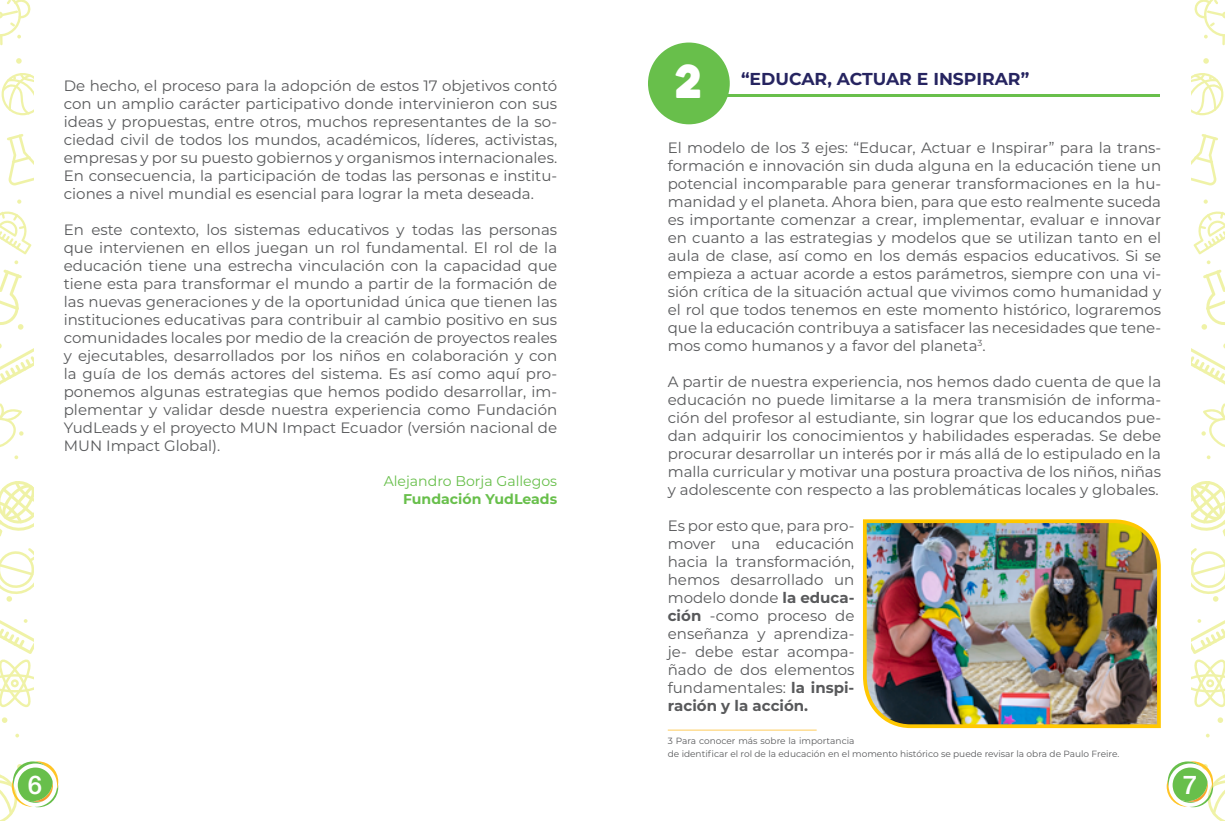
<style>
.page{position:relative;width:1225px;height:821px;background:#fff}
.page>*{position:absolute;margin:0;border:0;box-sizing:border-box;transform-origin:0 0}
.t1{font:45px "Heavitas";color:#fff}
.t2{font:500 25.8px "Helvetica Neue LT Std";color:#fff}
.t3{font:700 17.25px "Montserrat";color:#262460}
.t4{font:15px/18px "Montserrat";color:#58595b;text-align:justify}
.t5{font:14.1px "Montserrat";color:#68bf4b}
.t6{font:700 14.1px "Montserrat";color:#68bf4b}
.t7{font:9px/13.5px "Montserrat";color:#58595b}
.s1{font-weight:700}
</style>
<div class="page">
<svg style="left:2px;top:717px;width:5px;height:6px"></svg>
<svg style="left:16px;top:58px;width:6px;height:6px"></svg>
<svg style="left:15px;top:733px;width:4px;height:4px"></svg>
<svg style="left:14px;top:455px;width:4px;height:4px"></svg>
<svg style="left:0;top:199px;width:32px;height:55px"></svg>
<svg style="left:0;top:481px;width:33px;height:55px"></svg>
<svg style="left:0;top:548px;width:33px;height:159px"></svg>
<svg style="left:2px;top:73px;width:31px;height:42px"></svg>
<svg style="left:0;top:0;width:31px;height:45px"></svg>
<svg style="left:0;top:260px;width:23px;height:70px"></svg>
<svg style="left:7px;top:134px;width:26px;height:52px"></svg>
<svg style="left:0;top:343px;width:33px;height:104px"></svg>
<svg style="left:0;top:761px;width:58px;height:60px"></svg>
<svg style="left:1217px;top:717px;width:6px;height:6px"></svg>
<svg style="left:1203px;top:58px;width:5px;height:6px"></svg>
<svg style="left:1206px;top:455px;width:4px;height:4px"></svg>
<svg style="left:1193px;top:199px;width:32px;height:55px"></svg>
<svg style="left:1191px;top:481px;width:34px;height:55px"></svg>
<svg style="left:1191px;top:548px;width:34px;height:159px"></svg>
<svg style="left:1191px;top:73px;width:32px;height:42px"></svg>
<svg style="left:1194px;top:0;width:31px;height:45px"></svg>
<svg style="left:1201px;top:260px;width:24px;height:70px"></svg>
<svg style="left:1191px;top:134px;width:27px;height:52px"></svg>
<svg style="left:1191px;top:343px;width:34px;height:104px"></svg>
<svg style="left:1166px;top:761px;width:59px;height:60px"></svg>
<div style="left:648px;top:43px;width:82px;height:81px;background:#68bf4b;border-radius:50%"></div>
<hr style="left:714px;top:94px;width:445px;height:3px;background:#68bf4b">
<hr style="left:668px;top:729px;width:148px;height:2px;background:#fedd93">
<img style="left:863px;top:519px;width:298px;height:210px">
<p class="t4" style="left:64px;top:76px;width:495px">De hecho, el proceso para la adopción de estos 17 objetivos contó con un amplio carácter participativo donde intervinieron con sus ideas y propuestas, entre otros, muchos representantes de la so&shy;ciedad civil de todos los mundos, académicos, líderes, activistas, empresas y por su puesto gobiernos y organismos internacionales.<br>En consecuencia, la participación de todas las personas e institu&shy;ciones a nivel mundial es esencial para lograr la meta deseada.</p>
<p class="t4" style="left:64px;top:220px;width:495px">En este contexto, los sistemas educativos y todas las personas que intervienen en ellos juegan un rol fundamental. El rol de la educación tiene una estrecha vinculación con la capacidad que tiene esta para transformar el mundo a partir de la formación de las nuevas generaciones y de la oportunidad única que tienen las instituciones educativas para contribuir al cambio positivo en sus comunidades locales por medio de la creación de proyectos reales y ejecutables, desarrollados por los niños en colaboración y con la guía de los demás actores del sistema. Es así como aquí pro&shy;ponemos algunas estrategias que hemos podido desarrollar, im&shy;plementar y validar desde nuestra experiencia como Fundación YudLeads y el proyecto MUN Impact Ecuador (versión nacional de MUN Impact Global).</p>
<p class="t5" style="left:384px;top:471px;width:175px">Alejandro Borja Gallegos</p>
<p class="t6" style="left:403px;top:489px;width:156px">Fundación YudLeads</p>
<h1 class="t1" style="left:674px;top:54px;width:30px">2</h1>
<p class="t3" style="left:741px;top:66px;width:290px">“EDUCAR, ACTUAR E INSPIRAR”</p>
<p class="t4" style="left:668px;top:138px;width:495px">El modelo de los 3 ejes: “Educar, Actuar e Inspirar” para la trans&shy;formación e innovación sin duda alguna en la educación tiene un potencial incomparable para generar transformaciones en la hu&shy;manidad y el planeta. Ahora bien, para que esto realmente suceda es importante comenzar a crear, implementar, evaluar e innovar en cuanto a las estrategias y modelos que se utilizan tanto en el aula de clase, así como en los demás espacios educativos. Si se empieza a actuar acorde a estos parámetros, siempre con una vi&shy;sión crítica de la situación actual que vivimos como humanidad y el rol que todos tenemos en este momento histórico, lograremos que la educación contribuya a satisfacer las necesidades que tene&shy;mos como humanos y a favor del planeta<sup>3</sup>.</p>
<p class="t4" style="left:668px;top:372px;width:495px">A partir de nuestra experiencia, nos hemos dado cuenta de que la educación no puede limitarse a la mera transmisión de informa&shy;ción del profesor al estudiante, sin lograr que los educandos pue&shy;dan adquirir los conocimientos y habilidades esperadas. Se debe procurar desarrollar un interés por ir más allá de lo estipulado en la malla curricular y motivar una postura proactiva de los niños, niñas y adolescente con respecto a las problemáticas locales y globales.</p>
<p class="t4" style="left:668px;top:516px;width:188px">Es por esto que, para pro&shy;mover una educación hacia la transformación, hemos desarrollado un modelo donde <span class="s1">la educa&shy;ción</span> -como proceso de enseñanza y aprendiza&shy;je- debe estar acompa&shy;ñado de dos elementos fundamentales: <span class="s1">la inspi&shy;ración y la acción.</span></p>
<p class="t7" style="left:668px;top:733px;width:453px">3 Para conocer más sobre la importancia<br>de identificar el rol de la educación en el momento histórico se puede revisar la obra de Paulo Freire.</p>
<h2 class="t2" style="left:28px;top:769px;width:16px">6</h2>
<h2 class="t2" style="left:1182px;top:769px;width:16px">7</h2>
</div>
